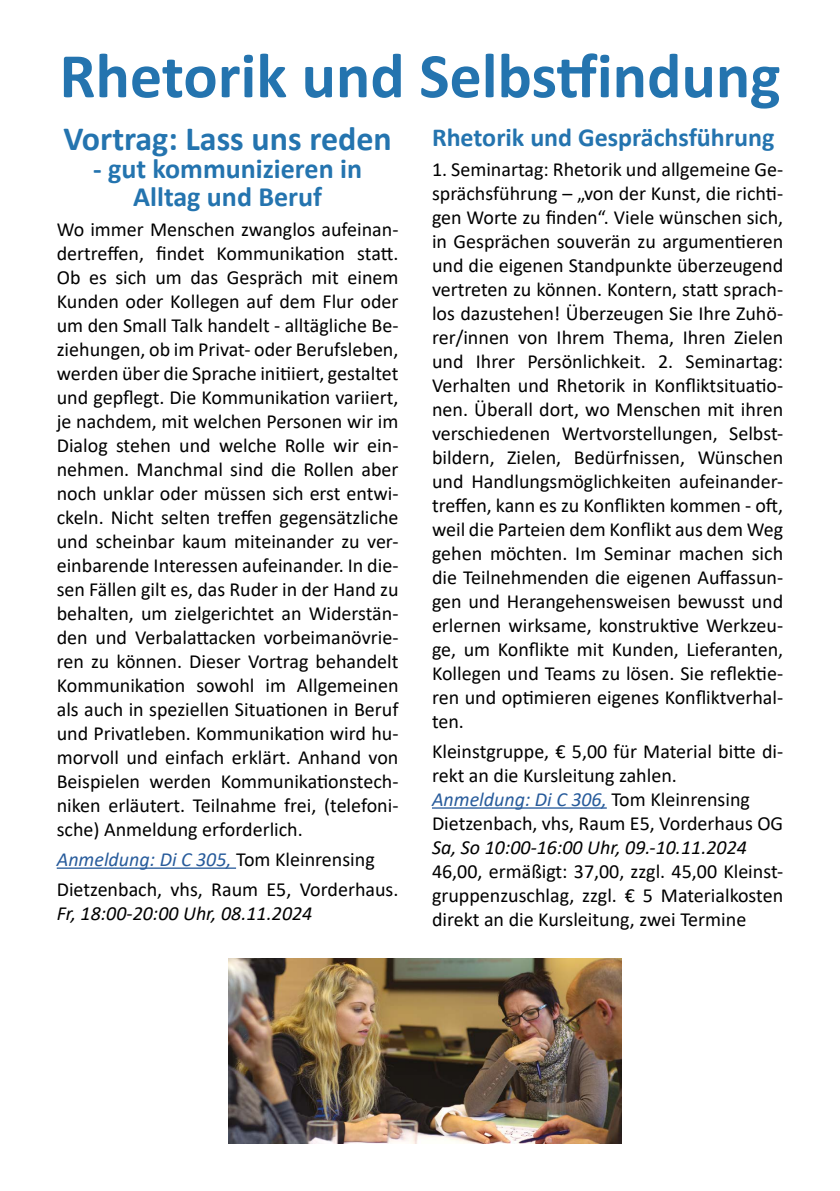
<style>
.page{position:relative;width:840px;height:1191px;background:#fff}
.page>*{position:absolute;margin:0;border:0;box-sizing:border-box;transform-origin:0 0}
.t1{font:700 64px "Calibri";color:#2474af}
.t2{font:700 34px "Calibri";color:#2474af}
.t3{font:700 28px/28px "Calibri";color:#2474af;text-align:center}
.t4{font:700 26px "Calibri";color:#2474af}
.t5{font:20px/24px "Calibri";color:#000;text-align:justify}
.t6{font:italic 20px "Calibri";color:#000}
.s1{font-style:italic;color:#275b9b}
</style>
<div class="page">
<hr style="left:57px;top:867px;width:179px;height:1px;background:#275b9b">
<hr style="left:432px;top:807px;width:174px;height:1px;background:#275b9b">
<img style="left:229px;top:958px;width:392px;height:185px">
<h1 class="t1" style="left:59px;top:31px;width:722px">Rhetorik und Selbstfindung</h1>
<h2 class="t2" style="left:63px;top:115px;width:330px">Vortrag: Lass uns reden</h2>
<h3 class="t3" style="left:93px;top:155px;width:270px">- gut kommunizieren in<br>Alltag und Beruf</h3>
<p class="t5" style="left:57px;top:217px;width:343px">Wo immer Menschen zwanglos aufeinan&shy;dertreffen, findet Kommunikation statt.<br>Ob es sich um das Gespräch mit einem Kunden oder Kollegen auf dem Flur oder um den Small Talk handelt - alltägliche Be&shy;ziehungen, ob im Privat- oder Berufsleben, werden über die Sprache initiiert, gestaltet und gepflegt. Die Kommunikation variiert, je nachdem, mit welchen Personen wir im Dialog stehen und welche Rolle wir ein&shy;nehmen. Manchmal sind die Rollen aber noch unklar oder müssen sich erst entwi&shy;ckeln. Nicht selten treffen gegensätzliche und scheinbar kaum miteinander zu ver&shy;einbarende Interessen aufeinander. In die&shy;sen Fällen gilt es, das Ruder in der Hand zu behalten, um zielgerichtet an Widerstän&shy;den und Verbalattacken vorbeimanövrie&shy;ren zu können. Dieser Vortrag behandelt Kommunikation sowohl im Allgemeinen als auch in speziellen Situationen in Beruf und Privatleben. Kommunikation wird hu&shy;morvoll und einfach erklärt. Anhand von Beispielen werden Kommunikationstech&shy;niken erläutert. Teilnahme frei, (telefoni&shy;sche) Anmeldung erforderlich.</p>
<p class="t5" style="left:57px;top:844px;width:343px;line-height:29.6px"><span class="s1">Anmeldung: Di C 305,</span> Tom Kleinrensing<br>Dietzenbach, vhs, Raum E5, Vorderhaus.</p>
<p class="t6" style="left:57px;top:899px;width:257px">Fr, 18:00-20:00 Uhr, 08.11.2024</p>
<h3 class="t4" style="left:432px;top:119px;width:344px">Rhetorik und Gesprächsführung</h3>
<p class="t5" style="left:432px;top:157px;width:352px">1. Seminartag: Rhetorik und allgemeine Ge&shy;sprächsführung – „von der Kunst, die richti&shy;gen Worte zu finden“. Viele wünschen sich, in Gesprächen souverän zu argumentieren und die eigenen Standpunkte überzeugend vertreten zu können. Kontern, statt sprach&shy;los dazustehen! Überzeugen Sie Ihre Zuhö&shy;rer/innen von Ihrem Thema, Ihren Zielen und Ihrer Persönlichkeit. 2. Seminartag:<br>Verhalten und Rhetorik in Konfliktsituatio&shy;nen. Überall dort, wo Menschen mit ihren verschiedenen Wertvorstellungen, Selbst&shy;bildern, Zielen, Bedürfnissen, Wünschen und Handlungsmöglichkeiten aufeinander&shy;treffen, kann es zu Konflikten kommen - oft, weil die Parteien dem Konflikt aus dem Weg gehen möchten. Im Seminar machen sich die Teilnehmenden die eigenen Auffassun&shy;gen und Herangehensweisen bewusst und erlernen wirksame, konstruktive Werkzeu&shy;ge, um Konflikte mit Kunden, Lieferanten, Kollegen und Teams zu lösen. Sie reflektie&shy;ren und optimieren eigenes Konfliktverhal&shy;ten.</p>
<p class="t5" style="left:432px;top:738px;width:352px;text-align:left">Kleinstgruppe, € 5,00 für Material bitte di&shy;rekt an die Kursleitung zahlen.<br><span class="s1">Anmeldung: Di C 306,</span> Tom Kleinrensing Dietzenbach, vhs, Raum E5, Vorderhaus OG</p>
<p class="t6" style="left:432px;top:833px;width:316px">Sa, So 10:00-16:00 Uhr, 09.-10.11.2024</p>
<p class="t5" style="left:432px;top:858px;width:352px">46,00, ermäßigt: 37,00, zzgl. 45,00 Kleinst&shy;gruppenzuschlag, zzgl. € 5 Materialkosten direkt an die Kursleitung, zwei Termine</p>
</div>
